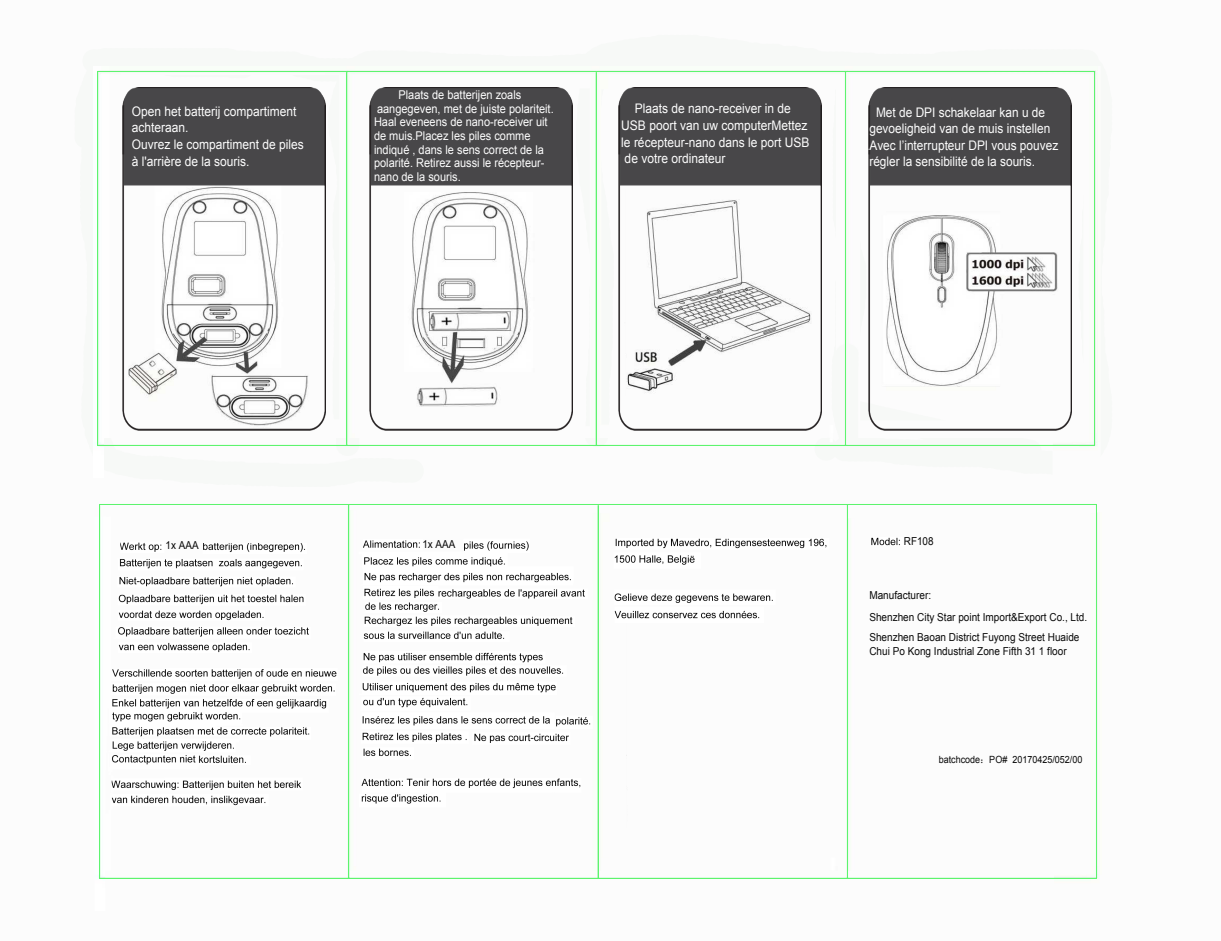
<style>
.page{position:relative;width:1221px;height:941px;background:#fff}
.page>*{position:absolute;margin:0;border:0;box-sizing:border-box;transform-origin:0 0}
.t1{font:13.2px/16.6px "Arial";color:#fdfdfd;scale:.91 1}
.t2{font:13.2px/16.6px "Arial";color:#fdfdfd;scale:.9 1}
.t3{font:12.1px/13.6px "Arial";color:#fdfdfd;scale:.91 1}
.t4{font:11px/22px "Arial";color:#090909;scale:.91 1}
.t5{font:11px "Arial";color:#090909;scale:.9 1}
.t6{font:9.9px "Arial";color:#090909;scale:.91 1}
.s1{font-family:"Sim Sun"}
</style>
<div class="page">
<img style="left:97px;top:72px;width:999px;height:806px">
<img style="left:122px;top:88px;width:203px;height:342px">
<img style="left:369px;top:88px;width:203px;height:342px">
<img style="left:618px;top:88px;width:203px;height:342px">
<img style="left:869px;top:88px;width:203px;height:342px">
<p class="t1" style="left:132px;top:103px;width:191px">Open het batterij compartiment achteraan.<br>Ouvrez le compartiment de piles à l'arrière de la souris.</p>
<p class="t3" style="left:374px;top:88px;width:199px;text-indent:24px">Plaats de batterijen zoals aangegeven, met de juiste polariteit.<br>Haal eveneens de nano-receiver uit de muis.Placez les piles comme indiqué , dans le sens correct de la polarité. Retirez aussi le récepteur&shy;nano de la souris.</p>
<p class="t1" style="left:621px;top:101px;width:208px;text-indent:13px">Plaats de nano-receiver in de<br>USB poort van uw computerMettez le récepteur-nano dans le port USB de votre ordinateur</p>
<p class="t2" style="left:866px;top:104px;width:215px;text-indent:10px">Met de DPI schakelaar kan u de gevoeligheid van de muis instellen .Avec l’interrupteur DPI vous pouvez régler la sensibilité de la souris.</p>
<p class="t5" style="left:166px;top:538px;width:38px">1x AAA</p>
<p class="t5" style="left:422px;top:536px;width:38px">1x AAA</p>
<p class="t5" style="left:904px;top:533px;width:35px">RF108</p>
<p class="t4" style="left:869px;top:584px;width:241px">Manufacturer:<br>Shenzhen City Star point Import&amp;Export Co., Ltd.</p>
<p class="t4" style="left:869px;top:631px;width:232px;line-height:13.4px">Shenzhen Baoan District Fuyong Street Huaide<br>Chui Po Kong Industrial Zone Fifth 31 1 floor</p>
<p class="t6" style="left:939px;top:753px;width:159px">batchcode<span class="s1">：</span>PO# 20170425/052/00</p>
</div>
